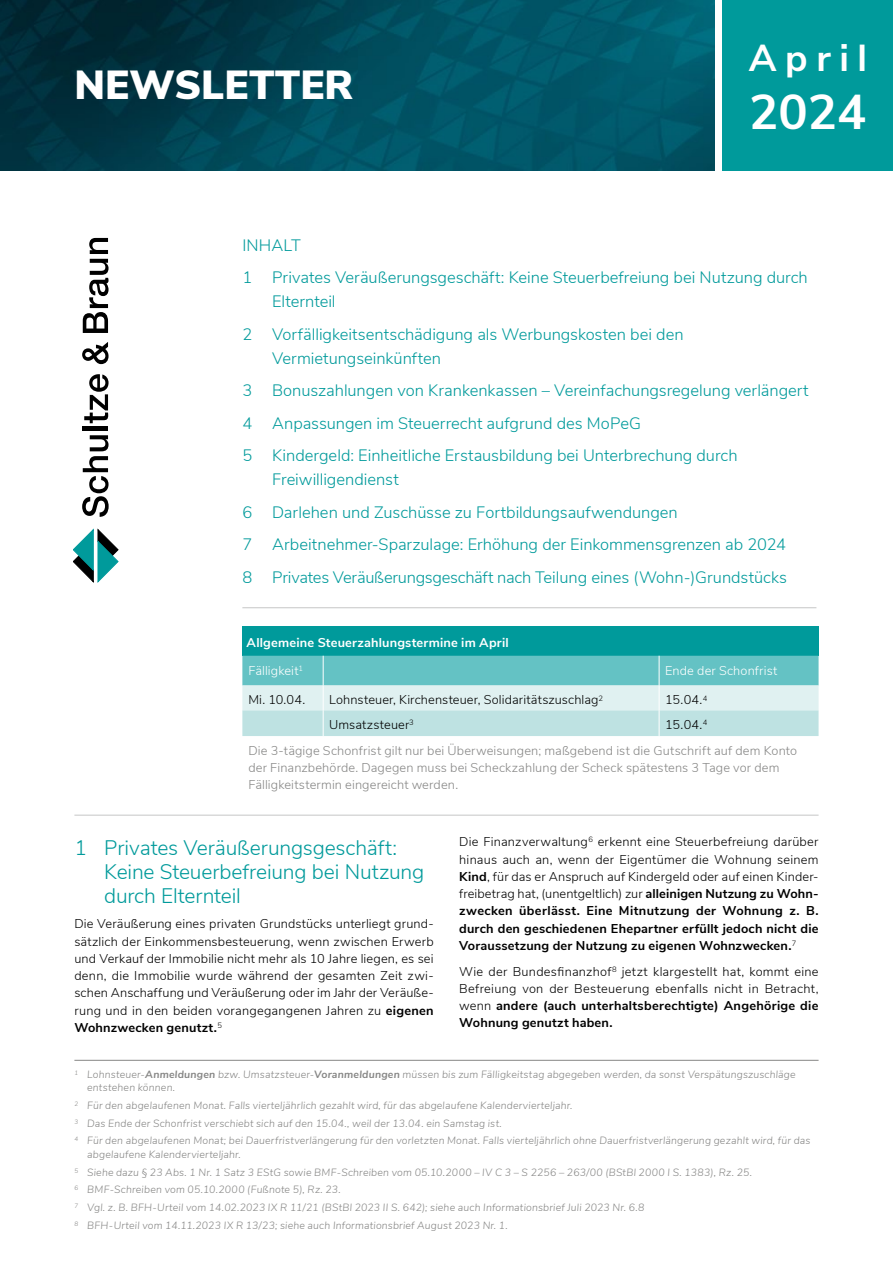
<style>
.page{position:relative;width:893px;height:1263px;background:#fff}
.page>*{position:absolute;margin:0;border:0;box-sizing:border-box;transform-origin:0 0}
.t1{font:700 48.9px "Nunito Sans";color:#fff}
.t2{font:900 40.5px "Nunito Sans";color:#fff}
.t3{font:700 37.5px "Nunito Sans";letter-spacing:.23em;color:#fff}
.t4{font:300 21px/24px "Nunito Sans";letter-spacing:-.005em;color:#009a9b}
.t5{font:300 16.5px/32.5px "Nunito Sans";letter-spacing:-.005em;color:#009a9b}
.t6{font:300 12.75px/17.2px "Nunito Sans";letter-spacing:.015em;color:#000;text-align:justify}
.t7{font:300 12.75px/25.7px "Nunito Sans";letter-spacing:.01em;color:#878786}
.t8{font:700 12.75px/27.3px "Nunito Sans";letter-spacing:.015em;color:#fff}
.t9{font:300 12.75px "Nunito Sans";letter-spacing:.01em;color:#fff}
.t10{font:italic 300 10.5px/17.7px "Nunito Sans";letter-spacing:.015em;color:#878786}
.s1{font-weight:300}
.s2{color:#000}
.s3{font-weight:700}
</style>
<div class="page">
<img style="left:0;top:0;width:714px;height:170px">
<div style="left:242px;top:626px;width:577px;height:30px;background:#009a9b"></div>
<svg style="left:242px;top:656px;width:577px;height:80px;background:#a8dbdb"></svg>
<svg style="left:82px;top:435px;width:27px;height:82px"></svg>
<hr style="left:83px;top:426px;width:25px;height:4px;background:#000">
<svg style="left:84px;top:374px;width:25px;height:49px"></svg>
<svg style="left:82px;top:342px;width:27px;height:22px"></svg>
<svg style="left:83px;top:238px;width:26px;height:95px"></svg>
<svg style="left:73px;top:529px;width:45px;height:53px"></svg>
<hr style="left:74px;top:815px;width:745px;height:1px;background:#c5c6c6">
<hr style="left:242px;top:607px;width:574px;height:1px;background:#c5c6c6">
<hr style="left:74px;top:1060px;width:745px;height:1px;background:#878786">
<div style="left:723px;top:0;width:170px;height:170px;background:#009a9b"></div>
<h2 class="t2" style="left:74px;top:55px;width:280px">NEWSLETTER</h2>
<h3 class="t3" style="left:749px;top:30px;width:120px">April</h3>
<h1 class="t1" style="left:749px;top:76px;width:119px">2024</h1>
<p class="t5" style="left:242px;top:228px;width:567px">INHALT<br>1 Privates Veräußerungsgeschäft: Keine Steuerbefreiung bei Nutzung durch</p>
<p class="t5" style="left:242px;top:284px;width:443px;text-indent:30px">Elternteil<br>2 Vorfälligkeitsentschädigung als Werbungskosten bei den</p>
<p class="t5" style="left:242px;top:341px;width:568px;text-indent:30px">Vermietungseinkünften<br>3 Bonuszahlungen von Krankenkassen – Vereinfachungsregelung verlängert 4 Anpassungen im Steuerrecht aufgrund des MoPeG<br>5 Kindergeld: Einheitliche Erstausbildung bei Unterbrechung durch</p>
<p class="t5" style="left:242px;top:462px;width:546px;text-indent:30px">Freiwilligendienst<br>6 Darlehen und Zuschüsse zu Fortbildungsaufwendungen<br>7 Arbeitnehmer-Sparzulage: Erhöhung der Einkommensgrenzen ab 2024<br>8 Privates Veräußerungsgeschäft nach Teilung eines (Wohn-)Grundstücks</p>
<p class="t8" style="left:247px;top:628px;width:264px">Allgemeine Steuerzahlungstermine im April<br><span class="s1">Fälligkeit</span><sup>1</sup></p>
<p class="t9" style="left:665px;top:661px;width:114px">Ende der Schonfrist</p>
<p class="t6" style="left:248px;top:690px;width:58px">Mi. 10.04.</p>
<p class="t6" style="left:329px;top:690px;width:275px">Lohnsteuer, Kirchensteuer, Solidaritätszuschlag<sup>2</sup></p>
<p class="t6" style="left:665px;top:690px;width:44px">15.04.<sup>4</sup></p>
<p class="t6" style="left:329px;top:715px;width:86px">Umsatzsteuer<sup>3</sup></p>
<p class="t7" style="left:248px;top:711px;width:550px;text-indent:417px"><span class="s2">15.04.</span><sup>4<br></sup>Die 3-tägige Schonfrist gilt nur bei Überweisungen; maßgebend ist die Gutschrift auf dem Konto</p>
<p class="t7" style="left:248px;top:758px;width:533px;line-height:17.2px">der Finanzbehörde. Dagegen muss bei Scheckzahlung der Scheck spätestens 3 Tage vor dem<br>Fälligkeitstermin eingereicht werden.</p>
<h3 class="t4" style="left:104px;top:834px;width:322px;text-indent:-30px">1 Privates Veräußerungsgeschäft:<br>Keine Steuerbefreiung bei Nutzung durch Elternteil</h3>
<p class="t6" style="left:74px;top:914px;width:361px">Die Veräußerung eines privaten Grundstücks unterliegt grund&shy;sätzlich der Einkommensbesteuerung, wenn zwischen Erwerb und Verkauf der Immobilie nicht mehr als 10 Jahre liegen, es sei denn, die Immobilie wurde während der gesamten Zeit zwi&shy;schen Anschaffung und Veräußerung oder im Jahr der Veräuße&shy;rung und in den beiden vorangegangenen Jahren zu <span class="s3">eigenen Wohnzwecken genutzt.</span><sup>5</sup></p>
<p class="t6" style="left:459px;top:832px;width:361px">Die Finanzverwaltung<sup>6</sup> erkennt eine Steuerbefreiung darüber hinaus auch an, wenn der Eigentümer die Wohnung seinem <span class="s3">Kind</span>, für das er Anspruch auf Kindergeld oder auf einen Kinder&shy;freibetrag hat, (unentgeltlich) zur <span class="s3">alleinigen Nutzung zu Wohn&shy;zwecken überlässt. Eine Mitnutzung der Wohnung z. B. durch den geschiedenen Ehepartner erfüllt jedoch nicht die Voraussetzung der Nutzung zu eigenen Wohnzwecken.</span><sup>7</sup></p>
<p class="t6" style="left:459px;top:962px;width:361px">Wie der Bundesfinanzhof<sup>8</sup> jetzt klargestellt hat, kommt eine Befreiung von der Besteuerung ebenfalls nicht in Betracht, wenn <span class="s3">andere (auch unterhaltsberechtigte) Angehörige die Wohnung genutzt haben.</span></p>
<p class="t10" style="left:87px;top:1067px;width:710px;line-height:13.5px;text-indent:-13px"><sup>1</sup> Lohnsteuer-<span class="s3">Anmeldungen</span> bzw. Umsatzsteuer-<span class="s3">Voranmeldungen</span> müssen bis zum Fälligkeitstag abgegeben werden, da sonst Verspätungszuschläge entstehen können.</p>
<p class="t10" style="left:74px;top:1096px;width:737px"><sup>2</sup> Für den abgelaufenen Monat. Falls vierteljährlich gezahlt wird, für das abgelaufene Kalendervierteljahr.<br><sup>3</sup> Das Ende der Schonfrist verschiebt sich auf den 15.04., weil der 13.04. ein Samstag ist.<br><sup>4</sup> Für den abgelaufenen Monat; bei Dauerfristverlängerung für den vorletzten Monat. Falls vierteljährlich ohne Dauerfristverlängerung gezahlt wird, für das</p>
<p class="t10" style="left:74px;top:1145px;width:679px;text-indent:13px">abgelaufene Kalendervierteljahr.<br><sup>5</sup> Siehe dazu § 23 Abs. 1 Nr. 1 Satz 3 EStG sowie BMF-Schreiben vom 05.10.2000 – IV C 3 – S 2256 – 263/00 (BStBl 2000 I S. 1383), Rz. 25.<br><sup>6</sup> BMF-Schreiben vom 05.10.2000 (Fußnote 5), Rz. 23.<br><sup>7</sup> Vgl. z. B. BFH-Urteil vom 14.02.2023 IX R 11/21 (BStBl 2023 II S. 642); siehe auch Informationsbrief Juli 2023 Nr. 6.8<br><sup>8</sup> BFH-Urteil vom 14.11.2023 IX R 13/23; siehe auch Informationsbrief August 2023 Nr. 1.</p>
</div>
